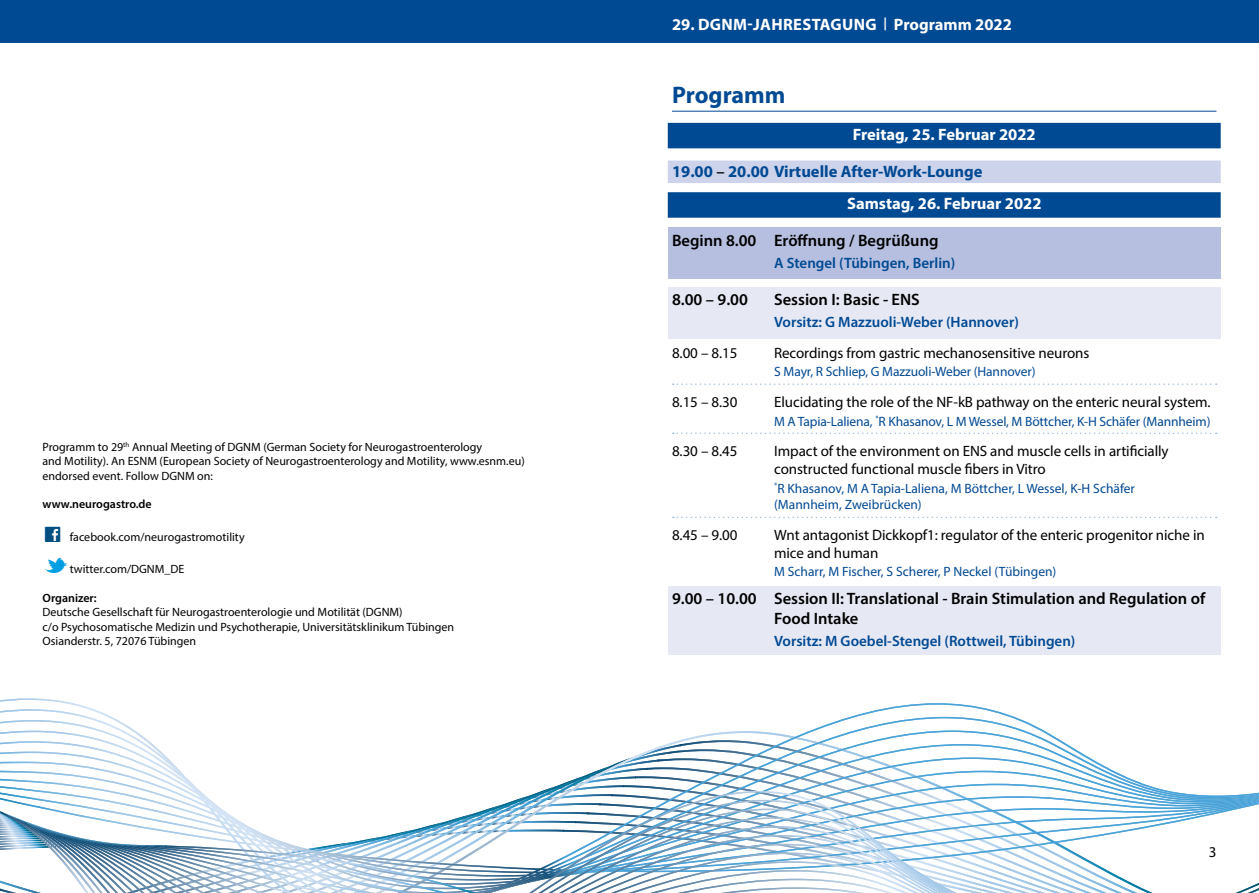
<style>
.page{position:relative;width:1259px;height:893px;background:#fff}
.page>*{position:absolute;margin:0;border:0;box-sizing:border-box;transform-origin:0 0}
.t1{font:27px "Social Logos";color:#004f81}
.t2{font:27px "Social Logos";color:#009ee3}
.t3{font:700 24px "Myriad Pro";color:#004993}
.t4{font:600 16.5px/19.8px "Myriad Pro";color:#000}
.t5{font:700 16.5px/32.5px "Myriad Pro";color:#004993}
.t6{font:700 16.5px "Myriad Pro";color:#fff}
.t7{font:15px/18px "Myriad Pro";letter-spacing:-.005em;color:#000}
.t8{font:600 15px "Myriad Pro";color:#004993}
.t9{font:13.5px/16.2px "Myriad Pro";letter-spacing:-.005em;color:#004993}
.t10{font:12px/14.4px "Myriad Pro";color:#000}
.t11{font:600 12px "Myriad Pro";color:#000}
.s1{font-family:"Meta Plus";font-weight:400}
.s2{font-weight:600;color:#000}
.s3{color:#fff}
</style>
<div class="page">
<div style="left:0;top:0;width:1259px;height:43px;background:#004993"></div>
<svg style="left:0;top:709px;width:1169px;height:184px"></svg>
<svg style="left:494px;top:791px;width:765px;height:102px"></svg>
<div style="left:668px;top:227px;width:552px;height:52px;background:#b6bfdf"></div>
<div style="left:668px;top:287px;width:552px;height:51px;background:#e6e9f4"></div>
<div style="left:668px;top:587px;width:552px;height:68px;background:#e6e9f4"></div>
<hr style="left:672px;top:111px;width:544px;height:1px;background:#004993">
<div style="left:668px;top:123px;width:552px;height:25px;background:#004993"></div>
<div style="left:668px;top:161px;width:552px;height:22px;background:#cdd3ea"></div>
<div style="left:668px;top:192px;width:552px;height:26px;background:#004993"></div>
<svg style="left:673px;top:383px;width:543px;height:2px"></svg>
<svg style="left:673px;top:432px;width:543px;height:2px"></svg>
<svg style="left:673px;top:517px;width:543px;height:1px"></svg>
<p class="t10" style="left:43px;top:439px;width:484px">Programm to 29<sup>th</sup> Annual Meeting of DGNM (German Society for Neurogastroenterology<br>and Motility). An ESNM (European Society of Neurogastroenterology and Motility, www.esnm.eu) endorsed event. Follow DGNM on:</p>
<p class="t11" style="left:43px;top:497px;width:111px">www.neurogastro.de</p>
<h1 class="t1" style="left:43px;top:523px;width:22px">C</h1>
<p class="t10" style="left:70px;top:529px;width:176px">facebook.com/neurogastromotility</p>
<h1 class="t2" style="left:43px;top:554px;width:29px">M</h1>
<p class="t10" style="left:70px;top:562px;width:116px">twitter.com/DGNM_DE</p>
<p class="t11" style="left:43px;top:590px;width:56px">Organizer:</p>
<p class="t10" style="left:43px;top:605px;width:413px">Deutsche Gesellschaft für Neurogastroenterologie und Motilität (DGNM)<br>c/o Psychosomatische Medizin und Psychotherapie, Universitätsklinikum Tübingen<br>Osianderstr. 5, 72076 Tübingen</p>
<h3 class="t6" style="left:672px;top:14px;width:341px">29. DGNM-JAHRESTAGUNG <span class="s1">|</span> Programm 2022</h3>
<h2 class="t3" style="left:672px;top:79px;width:115px">Programm</h2>
<h3 class="t6" style="left:852px;top:124px;width:185px">Freitag, 25. Februar 2022</h3>
<h3 class="t5" style="left:847px;top:154px;width:196px;text-indent:-175px">19.00 <span class="s2">–</span> 20.00 Virtuelle After-Work-Lounge<br><span class="s3">Samstag, 26. Februar 2022</span></h3>
<h3 class="t4" style="left:672px;top:230px;width:268px">Beginn 8.00 Eröffnung / Begrüßung</h3>
<p class="t8" style="left:774px;top:254px;width:183px">A Stengel (Tübingen, Berlin)</p>
<h3 class="t4" style="left:672px;top:289px;width:77px">8.00 – 9.00</h3>
<h3 class="t4" style="left:774px;top:289px;width:147px">Session I: Basic - ENS</h3>
<p class="t8" style="left:774px;top:313px;width:246px">Vorsitz: G Mazzuoli-Weber (Hannover)</p>
<p class="t7" style="left:672px;top:344px;width:67px">8.00 – 8.15</p>
<p class="t7" style="left:774px;top:344px;width:317px">Recordings from gastric mechanosensitive neurons</p>
<p class="t9" style="left:774px;top:364px;width:263px">S Mayr, R Schliep, G Mazzuoli-Weber (Hannover)</p>
<p class="t7" style="left:672px;top:393px;width:67px">8.15 – 8.30</p>
<p class="t7" style="left:774px;top:393px;width:438px">Elucidating the role of the NF-kB pathway on the enteric neural system.</p>
<p class="t9" style="left:774px;top:413px;width:438px">M A Tapia-Laliena, <sup>*</sup>R Khasanov, L M Wessel, M Böttcher, K-H Schäfer (Mannheim)</p>
<p class="t7" style="left:672px;top:442px;width:67px">8.30 – 8.45</p>
<p class="t7" style="left:774px;top:442px;width:396px">Impact of the environment on ENS and muscle cells in artificially constructed functional muscle fibers in Vitro</p>
<p class="t9" style="left:774px;top:480px;width:362px"><sup>*</sup>R Khasanov, M A Tapia-Laliena, M Böttcher, L Wessel, K-H Schäfer (Mannheim, Zweibrücken)</p>
<p class="t7" style="left:672px;top:525px;width:67px">8.45 – 9.00</p>
<p class="t7" style="left:774px;top:525px;width:432px">Wnt antagonist Dickkopf1: regulator of the enteric progenitor niche in mice and human</p>
<p class="t9" style="left:774px;top:563px;width:284px">M Scharr, M Fischer, S Scherer, P Neckel (Tübingen)</p>
<h3 class="t4" style="left:774px;top:588px;width:433px;text-indent:-102px">9.00 – 10.00 Session II: Translational - Brain Stimulation and Regulation of<br>Food Intake</h3>
<p class="t8" style="left:774px;top:632px;width:303px">Vorsitz: M Goebel-Stengel (Rottweil, Tübingen)</p>
<p class="t7" style="left:1208px;top:843px;width:9px">3</p>
</div>
